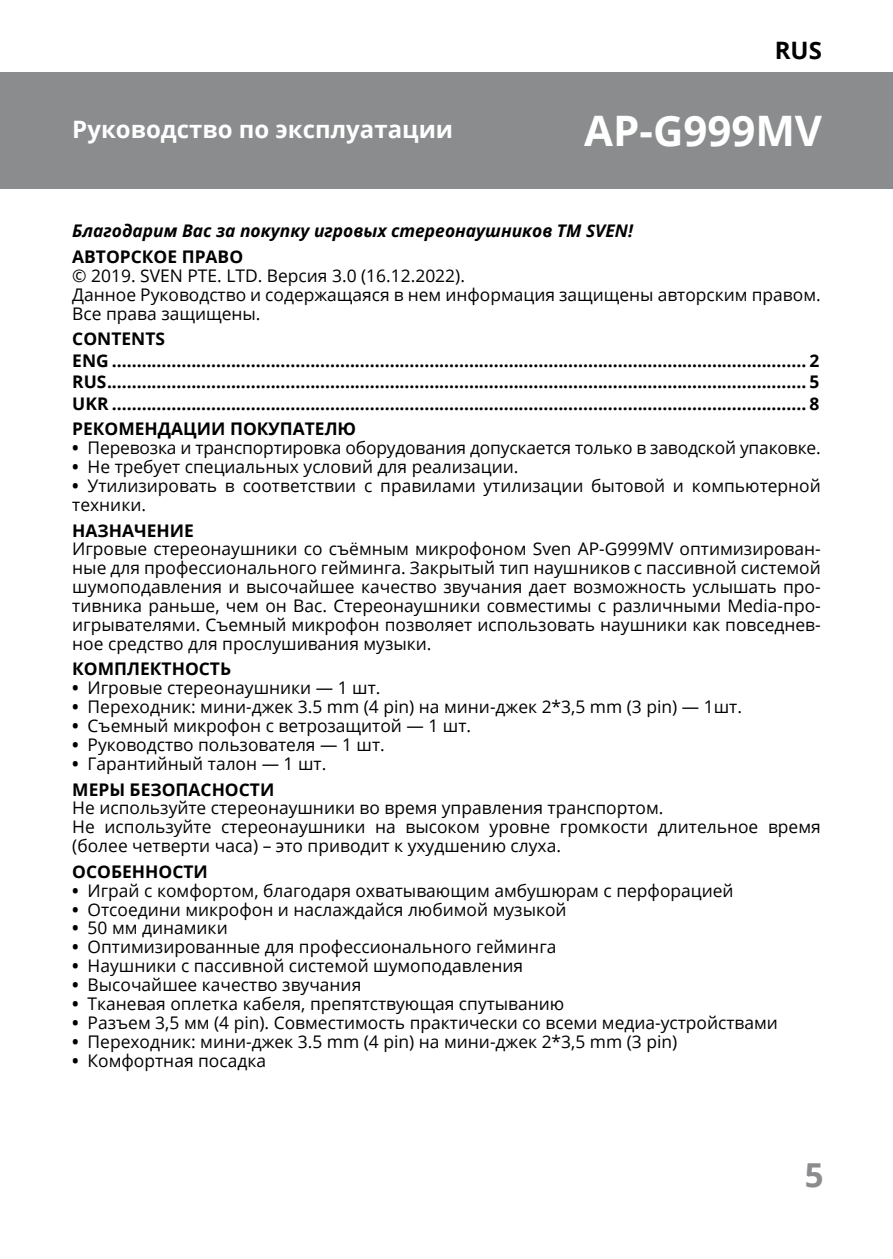
<style>
.page{position:relative;width:893px;height:1259px;background:#fff}
.page>*{position:absolute;margin:0;border:0;box-sizing:border-box;transform-origin:0 0}
.t1{font:700 42px "Open Sans";color:#fff}
.t2{font:700 33px "Open Sans";color:#8a8c8e}
.t3{font:700 24px "Open Sans";color:#fff}
.t4{font:700 24px "Open Sans";color:#000}
.t5{font:17.4px/18.9px "Open Sans";color:#000}
.t6{font:700 17.4px/21.6px "Open Sans";color:#000}
.t7{font:italic 700 17.4px "Open Sans";color:#000}
.s1{font-weight:700}
</style>
<div class="page">
<div style="left:0;top:72px;width:893px;height:117px;background:#8a8c8e"></div>
<h3 class="t3" style="left:72px;top:113px;width:382px">Руководство по эксплуатации</h3>
<h3 class="t4" style="left:775px;top:34px;width:49px">RUS</h3>
<h1 class="t1" style="left:584px;top:101px;width:240px">AP-G999MV</h1>
<p class="t7" style="left:72px;top:219px;width:562px">Благодарим Вас за покупку игровых стереонаушников ТМ SVEN!</p>
<p class="t6" style="left:72px;top:245px;width:172px">АВТОРСКОЕ ПРАВО</p>
<p class="t5" style="left:72px;top:265px;width:750px">© 2019. SVEN PTE. LTD. Версия 3.0 (16.12.2022).<br>Данное Руководство и содержащаяся в нем информация защищены авторским правом.<br>Все права защищены.</p>
<p class="t6" style="left:72px;top:327px;width:748px">CONTENTS<br>ENG ............................................................................................................................................ 2<br>RUS............................................................................................................................................. 5<br>UKR ............................................................................................................................................ 8</p>
<p class="t6" style="left:72px;top:418px;width:285px">РЕКОМЕНДАЦИИ ПОКУПАТЕЛЮ</p>
<p class="t5" style="left:72px;top:438px;width:750px"><span class="s1">•</span> Перевозка и транспортировка оборудования допускается только в заводской упаковке.</p>
<p class="t5" style="left:72px;top:457px;width:448px"><span class="s1">•</span> Не требует специальных условий для реализации.</p>
<p class="t5" style="left:72px;top:476px;width:750px"><span class="s1">•</span> Утилизировать в соответствии с правилами утилизации бытовой и компьютерной техники.</p>
<p class="t6" style="left:72px;top:519px;width:123px">НАЗНАЧЕНИЕ</p>
<p class="t5" style="left:72px;top:539px;width:750px;text-align:justify">Игровые стереонаушники со съёмным микрофоном Sven AP-G999MV оптимизирован&shy;ные для профессионального гейминга. Закрытый тип наушников с пассивной системой шумоподавления и высочайшее качество звучания дает возможность услышать про&shy;тивника раньше, чем он Вас. Стереонаушники совместимы с различными Media-про&shy;игрывателями. Съемный микрофон позволяет использовать наушники как повседнев&shy;ное средство для прослушивания музыки.</p>
<p class="t6" style="left:72px;top:658px;width:160px">КОМПЛЕКТНОСТЬ</p>
<p class="t5" style="left:72px;top:678px;width:310px"><span class="s1">•</span> Игровые стереонаушники — 1 шт.</p>
<p class="t5" style="left:72px;top:697px;width:671px"><span class="s1">•</span> Переходник: мини-джек 3.5 mm (4 pin) на мини-джек 2*3,5 mm (3 pin) — 1шт.</p>
<p class="t5" style="left:72px;top:716px;width:400px"><span class="s1">•</span> Съемный микрофон с ветрозащитой — 1 шт.</p>
<p class="t5" style="left:72px;top:735px;width:314px"><span class="s1">•</span> Руководство пользователя — 1 шт.</p>
<p class="t5" style="left:72px;top:750px;width:256px;line-height:25.5px"><span class="s1">•</span> Гарантийный талон — 1 шт.<br><span class="s1">МЕРЫ БЕЗОПАСНОСТИ</span></p>
<p class="t5" style="left:72px;top:798px;width:750px">Не используйте стереонаушники во время управления транспортом.<br>Не используйте стереонаушники на высоком уровне громкости длительное время (более четверти часа) – это приводит к ухудшению слуха.</p>
<p class="t6" style="left:72px;top:860px;width:137px">ОСОБЕННОСТИ</p>
<p class="t5" style="left:72px;top:880px;width:663px"><span class="s1">•</span> Играй с комфортом, благодаря охватывающим амбушюрам с перфорацией</p>
<p class="t5" style="left:72px;top:899px;width:496px"><span class="s1">•</span> Отсоедини микрофон и наслаждайся любимой музыкой</p>
<p class="t5" style="left:72px;top:918px;width:157px"><span class="s1">•</span> 50 мм динамики</p>
<p class="t5" style="left:72px;top:937px;width:486px"><span class="s1">•</span> Оптимизированные для профессионального гейминга</p>
<p class="t5" style="left:72px;top:956px;width:452px"><span class="s1">•</span> Наушники с пассивной системой шумоподавления</p>
<p class="t5" style="left:72px;top:975px;width:291px"><span class="s1">•</span> Высочайшее качество звучания</p>
<p class="t5" style="left:72px;top:994px;width:494px"><span class="s1">•</span> Тканевая оплетка кабеля, препятствующая спутыванию</p>
<p class="t5" style="left:72px;top:1012px;width:707px"><span class="s1">•</span> Pазъем 3,5 мм (4 pin). Совместимость практически со всеми медиа-устройствами</p>
<p class="t5" style="left:72px;top:1031px;width:607px"><span class="s1">•</span> Переходник: мини-джек 3.5 mm (4 pin) на мини-джек 2*3,5 mm (3 pin)</p>
<p class="t5" style="left:72px;top:1050px;width:195px"><span class="s1">•</span> Комфортная посадка</p>
<h2 class="t2" style="left:805px;top:1151px;width:20px">5</h2>
</div>
